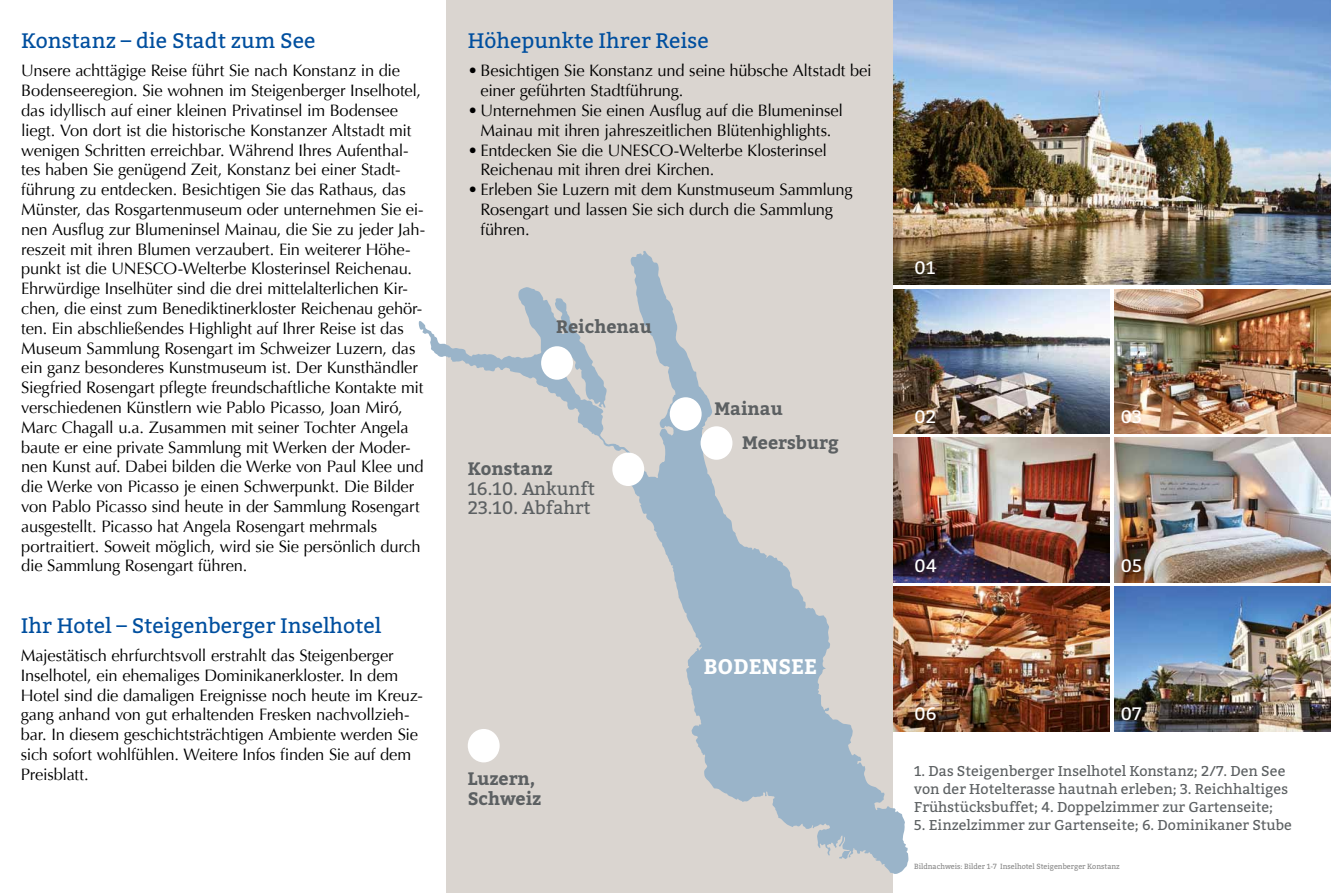
<style>
.page{position:relative;width:1331px;height:893px;background:#fff}
.page>*{position:absolute;margin:0;border:0;box-sizing:border-box;transform-origin:0 0}
.t1{font:21px "Bitter";color:#004f9f}
.t2{font:700 21px "Bitter";color:#fff}
.t3{font:700 18px/34px "Bitter";color:#5c6062}
.t4{font:18px/19.5px "Bitter";color:#5c6062}
.t5{font:18px "Bitter";letter-spacing:.01em;color:#fff}
.t6{font:16.5px/19.8px "Optima";letter-spacing:-.015em;color:#000}
.t7{font:14.25px/18px "Bitter";color:#5c6062}
.t8{font:7.5px "Bitter";color:#878787;scale:.96 1}
</style>
<div class="page">
<img style="left:908px;top:438px;width:202px;height:145px">
<img style="left:908px;top:587px;width:202px;height:144px">
<img style="left:1114px;top:587px;width:217px;height:144px">
<img style="left:1114px;top:289px;width:217px;height:145px">
<img style="left:1114px;top:438px;width:217px;height:145px">
<div style="left:446px;top:0;width:447px;height:893px;background:#dad5d0"></div>
<svg style="left:418px;top:251px;width:490px;height:623px"></svg>
<img style="left:893px;top:0;width:438px;height:285px">
<div style="left:541px;top:346px;width:32px;height:34px;background:#fff;border-radius:50%"></div>
<div style="left:612px;top:453px;width:32px;height:33px;background:#fff;border-radius:50%"></div>
<div style="left:670px;top:397px;width:32px;height:34px;background:#fff;border-radius:50%"></div>
<div style="left:701px;top:426px;width:31px;height:34px;background:#fff;border-radius:50%"></div>
<div style="left:468px;top:729px;width:32px;height:33px;background:#fff;border-radius:50%"></div>
<img style="left:893px;top:289px;width:217px;height:145px">
<p class="t1" style="left:21px;top:26px;width:296px">Konstanz – die Stadt zum See</p>
<p class="t6" style="left:21px;top:61px;width:405px">Unsere achttägige Reise führt Sie nach Konstanz in die Bodenseeregion. Sie wohnen im Steigenberger Inselhotel, das idyllisch auf einer kleinen Privatinsel im Bodensee liegt. Von dort ist die historische Konstanzer Altstadt mit wenigen Schritten erreichbar. Während Ihres Aufenthal&shy;tes haben Sie genügend Zeit, Konstanz bei einer Stadt&shy;führung zu entdecken. Besichtigen Sie das Rathaus, das Münster, das Rosgartenmuseum oder unternehmen Sie ei&shy;nen Ausflug zur Blumeninsel Mainau, die Sie zu jeder Jah&shy;reszeit mit ihren Blumen verzaubert. Ein weiterer Höhe&shy;punkt ist die UNESCO-Welterbe Klosterinsel Reichenau.<br>Ehrwürdige Inselhüter sind die drei mittelalterlichen Kir&shy;chen, die einst zum Benediktinerkloster Reichenau gehör&shy;ten. Ein abschließendes Highlight auf Ihrer Reise ist das Museum Sammlung Rosengart im Schweizer Luzern, das ein ganz besonderes Kunstmuseum ist. Der Kunsthändler Siegfried Rosengart pflegte freundschaftliche Kontakte mit verschiedenen Künstlern wie Pablo Picasso, Joan Miró, Marc Chagall u.a. Zusammen mit seiner Tochter Angela baute er eine private Sammlung mit Werken der Moder&shy;nen Kunst auf. Dabei bilden die Werke von Paul Klee und die Werke von Picasso je einen Schwerpunkt. Die Bilder von Pablo Picasso sind heute in der Sammlung Rosengart ausgestellt. Picasso hat Angela Rosengart mehrmals portraitiert. Soweit möglich, wird sie Sie persönlich durch die Sammlung Rosengart führen.</p>
<p class="t1" style="left:21px;top:610px;width:362px">Ihr Hotel – Steigenberger Inselhotel</p>
<p class="t6" style="left:21px;top:646px;width:403px">Majestätisch ehrfurchtsvoll erstrahlt das Steigenberger Inselhotel, ein ehemaliges Dominikanerkloster. In dem Hotel sind die damaligen Ereignisse noch heute im Kreuz&shy;gang anhand von gut erhaltenden Fresken nachvollzieh&shy;bar. In diesem geschichtsträchtigen Ambiente werden Sie sich sofort wohlfühlen. Weitere Infos finden Sie auf dem Preisblatt.</p>
<p class="t1" style="left:468px;top:26px;width:243px">Höhepunkte Ihrer Reise</p>
<p class="t6" style="left:480px;top:61px;width:393px;text-indent:-13px">• Besichtigen Sie Konstanz und seine hübsche Altstadt bei einer geführten Stadtführung.</p>
<p class="t6" style="left:468px;top:101px;width:377px;text-align:center">• Unternehmen Sie einen Ausflug auf die Blumeninsel<br>Mainau mit ihren jahreszeitlichen Blütenhighlights.</p>
<p class="t6" style="left:480px;top:140px;width:348px;text-indent:-13px">• Entdecken Sie die UNESCO-Welterbe Klosterinsel<br>Reichenau mit ihren drei Kirchen.</p>
<p class="t6" style="left:480px;top:180px;width:374px;text-indent:-13px">• Erleben Sie Luzern mit dem Kunstmuseum Sammlung<br>Rosengart und lassen Sie sich durch die Sammlung führen.</p>
<p class="t3" style="left:556px;top:309px;width:97px">Reichenau</p>
<p class="t3" style="left:468px;top:451px;width:86px">Konstanz</p>
<p class="t4" style="left:468px;top:478px;width:129px">16.10. Ankunft<br>23.10. Abfahrt</p>
<p class="t3" style="left:742px;top:391px;width:98px;text-indent:-28px">Mainau<br>Meersburg</p>
<p class="t3" style="left:468px;top:769px;width:75px;line-height:19.5px">Luzern,<br>Schweiz</p>
<p class="t2" style="left:704px;top:651px;width:115px">BODENSEE</p>
<p class="t5" style="left:914px;top:255px;width:23px">01</p>
<p class="t5" style="left:914px;top:403px;width:23px">02</p>
<p class="t5" style="left:914px;top:553px;width:24px">04</p>
<p class="t5" style="left:1120px;top:403px;width:23px">03</p>
<p class="t5" style="left:1120px;top:553px;width:23px">05</p>
<p class="t5" style="left:914px;top:701px;width:24px">06</p>
<p class="t5" style="left:1120px;top:701px;width:23px">07</p>
<p class="t7" style="left:914px;top:762px;width:375px">1. Das Steigenberger Inselhotel Konstanz; 2/7. Den See von der Hotelterasse hautnah erleben; 3. Reichhaltiges<br>Frühstücksbuffet; 4. Doppelzimmer zur Gartenseite;</p>
<p class="t7" style="left:914px;top:816px;width:379px">5. Einzelzimmer zur Gartenseite; 6. Dominikaner Stube</p>
<p class="t8" style="left:914px;top:860px;width:216px">Bildnachweis: Bilder 1-7 Inselhotel Steigenberger Konstanz</p>
</div>
